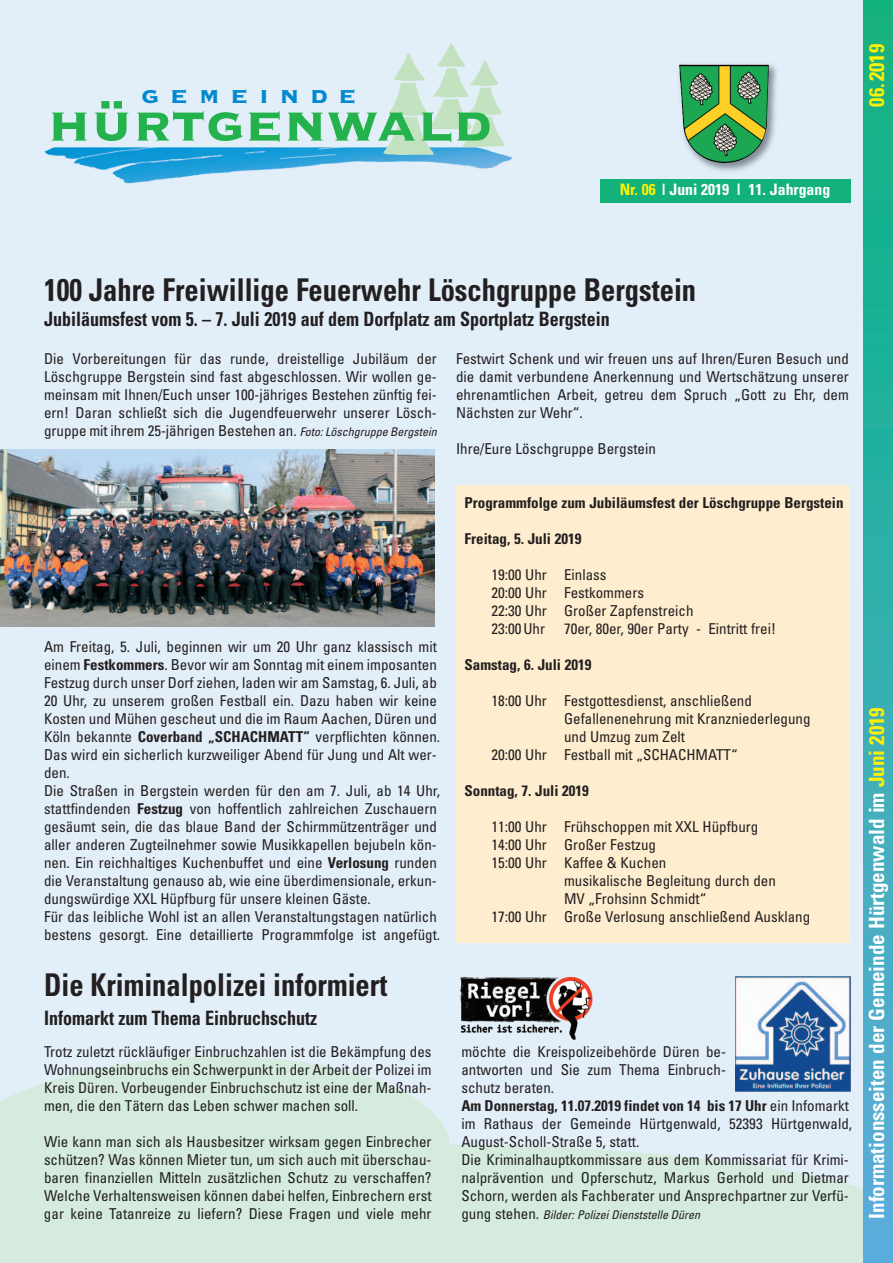
<style>
.page{position:relative;width:893px;height:1263px;background:#e2eef8}
.page>*{position:absolute;margin:0;border:0;box-sizing:border-box;transform-origin:0 0}
.t1{font:63.75px "Copperplate Thirty Three BC";color:#23b24b}
.t2{font:700 condensed 31.35px "Univers";color:#231f20;scale:.91 1}
.t3{font:29.25px "Copperplate Thirty Three BC";letter-spacing:.365em;color:#0089cf}
.t4{font:700 condensed 21px "Univers";color:#fff}
.t5{font:700 condensed 21px "Univers";color:#fff101}
.t6{font:700 condensed 19.8px "Univers";color:#231f20;scale:.91 1}
.t7{font:700 condensed 15.75px "Univers";color:#fff}
.t8{font:condensed 15px/18px "Univers";color:#231f20;text-align:justify}
.t9{font:700 condensed 15px "Univers";color:#231f20}
.t10{font:italic condensed 12px "Univers";color:#231f20}
.s1{color:#fff101}
.s2{font-style:italic;font-size:12px}
.s3{font-weight:700}
.s4{font-style:normal;font-size:15px}
</style>
<div class="page">
<svg style="left:0;top:1056px;width:450px;height:89px;fill:#d4ebde"></svg>
<img style="left:45px;top:147px;width:468px;height:37px">
<img style="left:383px;top:43px;width:122px;height:113px">
<div style="left:600px;top:179px;width:250px;height:23px;background:#13b27b"></div>
<img style="left:701px;top:65px;width:76px;height:106px">
<img style="left:679px;top:64px;width:90px;height:99px">
<div style="left:0;top:1145px;width:863px;height:118px;background:#d4ebde"></div>
<div style="left:863px;top:0;width:30px;height:1263px;background:linear-gradient(to bottom,#0bb37e,#5eacdc)"></div>
<div style="left:456px;top:486px;width:394px;height:457px;background:#feedce"></div>
<img style="left:0;top:450px;width:435px;height:177px">
<img style="left:459px;top:977px;width:134px;height:63px">
<img style="left:735px;top:976px;width:115px;height:116px">
<h3 class="t3" style="left:142px;top:75px;width:216px">gemeinde</h3>
<h1 class="t1" style="left:48px;top:81px;width:446px">hürtgenwald</h1>
<p class="t7" style="left:620px;top:184px;width:212px"><span class="s1">Nr. 06</span> | Juni 2019 | 11. Jahrgang</p>
<h3 class="t5" style="left:869px;top:107px;width:64px;rotate:-90deg">06.2019</h3>
<h2 class="t2" style="left:44px;top:278px;width:718px">100 Jahre Freiwillige Feuerwehr Löschgruppe Bergstein</h2>
<h3 class="t6" style="left:44px;top:312px;width:623px">Jubiläumsfest vom 5. – 7. Juli 2019 auf dem Dorfplatz am Sportplatz Bergstein</h3>
<p class="t8" style="left:44px;top:351px;width:394px">Die Vorbereitungen für das runde, dreistellige Jubiläum der Löschgruppe Bergstein sind fast abgeschlossen. Wir wollen ge&shy;meinsam mit Ihnen/Euch unser 100-jähriges Bestehen zünftig fei&shy;ern! Daran schließt sich die Jugendfeuerwehr unserer Lösch&shy;gruppe mit ihrem 25-jährigen Bestehen an. <span class="s2">Foto: Löschgruppe Bergstein</span></p>
<p class="t8" style="left:44px;top:639px;width:398px;text-align:left">Am Freitag, 5. Juli, beginnen wir um 20 Uhr ganz klassisch mit einem <span class="s3">Festkommers</span>. Bevor wir am Sonntag mit einem imposanten Festzug durch unser Dorf ziehen, laden wir am Samstag, 6. Juli, ab 20 Uhr, zu unserem großen Festball ein. Dazu haben wir keine Kosten und Mühen gescheut und die im Raum Aachen, Düren und Köln bekannte <span class="s3">Coverband „SCHACHMATT“</span> verpflichten können.<br>Das wird ein sicherlich kurzweiliger Abend für Jung und Alt wer&shy;den.<br>Die Straßen in Bergstein werden für den am 7. Juli, ab 14 Uhr, stattfindenden <span class="s3">Festzug</span> von hoffentlich zahlreichen Zuschauern gesäumt sein, die das blaue Band der Schirmmützenträger und aller anderen Zugteilnehmer sowie Musikkapellen bejubeln kön&shy;nen. Ein reichhaltiges Kuchenbuffet und eine <span class="s3">Verlosung</span> runden die Veranstaltung genauso ab, wie eine überdimensionale, erkun&shy;dungswürdige XXL Hüpfburg für unsere kleinen Gäste.<br>Für das leibliche Wohl ist an allen Veranstaltungstagen natürlich bestens gesorgt. Eine detaillierte Programmfolge ist angefügt.</p>
<h2 class="t2" style="left:44px;top:974px;width:379px">Die Kriminalpolizei informiert</h2>
<h3 class="t6" style="left:44px;top:1010px;width:302px">Infomarkt zum Thema Einbruchschutz</h3>
<p class="t8" style="left:44px;top:1044px;width:389px">Trotz zuletzt rückläufiger Einbruchzahlen ist die Bekämpfung des Wohnungseinbruchs ein Schwerpunkt in der Arbeit der Polizei im Kreis Düren. Vorbeugender Einbruchschutz ist eine der Maßnah&shy;men, die den Tätern das Leben schwer machen soll.</p>
<p class="t8" style="left:44px;top:1134px;width:389px">Wie kann man sich als Hausbesitzer wirksam gegen Einbrecher schützen? Was können Mieter tun, um sich auch mit überschau&shy;baren finanziellen Mitteln zusätzlichen Schutz zu verschaffen?<br>Welche Verhaltensweisen können dabei helfen, Einbrechern erst gar keine Tatanreize zu liefern? Diese Fragen und viele mehr</p>
<p class="t8" style="left:456px;top:351px;width:394px">Festwirt Schenk und wir freuen uns auf Ihren/Euren Besuch und die damit verbundene Anerkennung und Wertschätzung unserer ehrenamtlichen Arbeit, getreu dem Spruch „Gott zu Ehr, dem Nächsten zur Wehr“.</p>
<p class="t8" style="left:456px;top:441px;width:201px">Ihre/Eure Löschgruppe Bergstein</p>
<p class="t9" style="left:465px;top:497px;width:381px">Programmfolge zum Jubiläumsfest der Löschgruppe Bergstein</p>
<p class="t9" style="left:465px;top:533px;width:118px">Freitag, 5. Juli 2019</p>
<p class="t8" style="left:492px;top:567px;width:203px;text-align:left">19:00 Uhr Einlass<br>20:00 Uhr Festkommers<br>22:30 Uhr Großer Zapfenstreich<br>23:00Uhr</p>
<p class="t8" style="left:564px;top:621px;width:214px">70er, 80er, 90er Party - Eintritt frei!</p>
<p class="t9" style="left:465px;top:659px;width:128px">Samstag, 6. Juli 2019</p>
<p class="t8" style="left:492px;top:693px;width:262px">18:00 Uhr Festgottesdienst, anschließend</p>
<p class="t8" style="left:564px;top:711px;width:248px">Gefallenenehrung mit Kranzniederlegung</p>
<p class="t8" style="left:564px;top:729px;width:122px">und Umzug zum Zelt</p>
<p class="t8" style="left:492px;top:747px;width:248px">20:00 Uhr Festball mit „SCHACHMATT“</p>
<p class="t9" style="left:465px;top:785px;width:126px">Sonntag, 7. Juli 2019</p>
<p class="t8" style="left:492px;top:819px;width:268px">11:00 Uhr Frühschoppen mit XXL Hüpfburg</p>
<p class="t8" style="left:492px;top:837px;width:166px">14:00 Uhr Großer Festzug</p>
<p class="t8" style="left:492px;top:855px;width:176px">15:00 Uhr Kaffee &amp; Kuchen</p>
<p class="t8" style="left:564px;top:873px;width:213px">musikalische Begleitung durch den</p>
<p class="t8" style="left:564px;top:891px;width:144px">MV „Frohsinn Schmidt“</p>
<p class="t8" style="left:492px;top:909px;width:320px">17:00 Uhr Große Verlosung anschließend Ausklang</p>
<p class="t8" style="left:461px;top:1044px;width:392px;text-align:left">möchte die Kreispolizeibehörde Düren be-<br>antworten und Sie zum Thema Einbruch-<br>schutz beraten.<br><span class="s3">Am Donnerstag, 11.07.2019 findet von 14 bis 17 Uhr</span> ein Infomarkt im Rathaus der Gemeinde Hürtgenwald, 52393 Hürtgenwald, August-Scholl-Straße 5, statt.<br>Die Kriminalhauptkommissare aus dem Kommissariat für Krimi&shy;nalprävention und Opferschutz, Markus Gerhold und Dietmar Schorn, werden als Fachberater und Ansprechpartner zur Verfü-</p>
<p class="t10" style="left:461px;top:1210px;width:240px"><span class="s4">gung stehen.</span> Bilder: Polizei Dienststelle Düren</p>
<h3 class="t4" style="left:869px;top:1219px;width:513px;rotate:-90deg">Informationsseiten der Gemeinde Hürtgenwald im <span class="s1">Juni 2019</span></h3>
</div>
